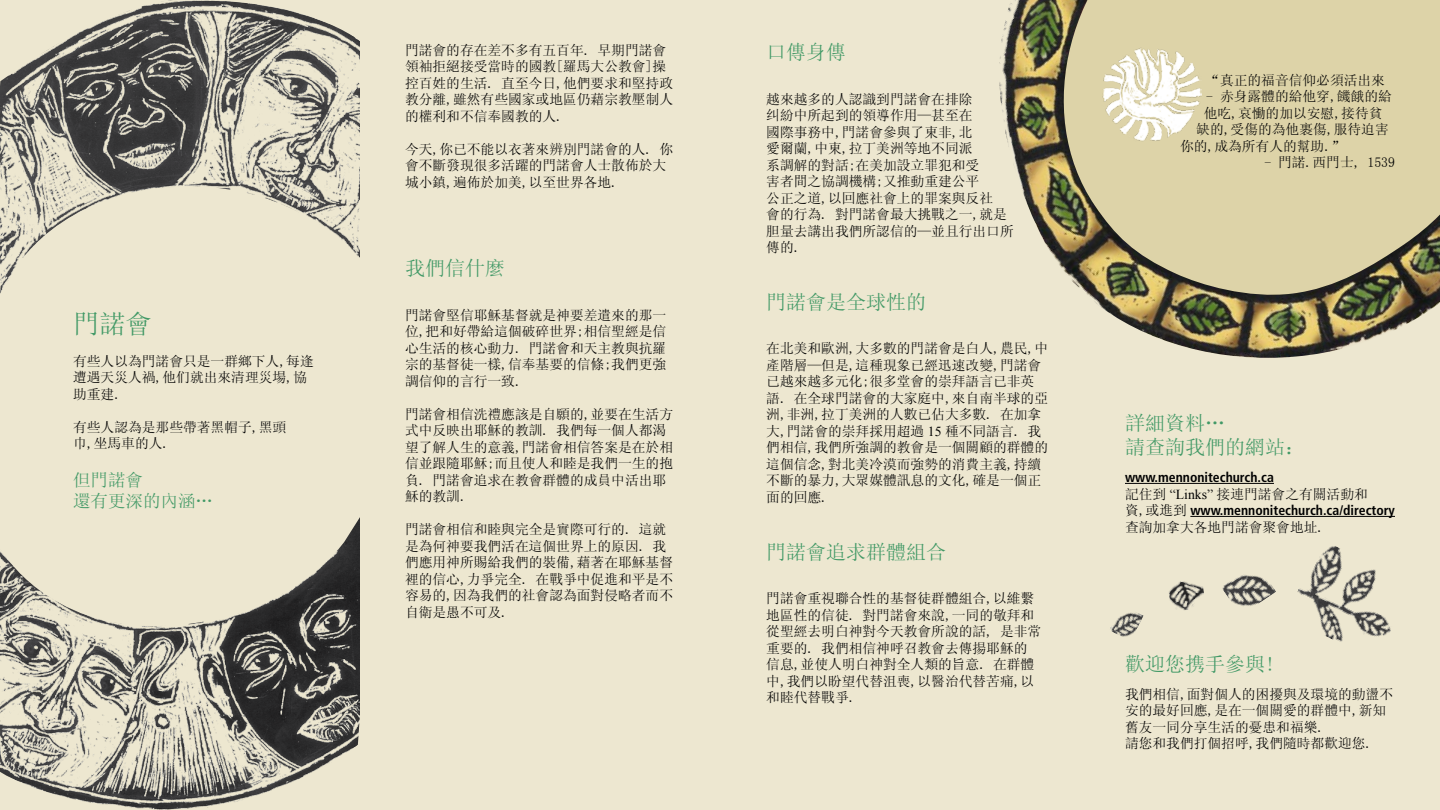
<style>
.page{position:relative;width:1440px;height:810px;background:#ede7d0}
.page>*{position:absolute;margin:0;border:0;box-sizing:border-box;transform-origin:0 0}
.t1{font:26.25px "Sim Sun";color:#419966}
.t2{font:20px/24px "Sim Sun";color:#419966}
.t3{font:17.5px/21px "Sim Sun";color:#419966}
.t4{font:13.75px/16.5px "Sim Sun";color:#000}
.t5{font:700 condensed 13.75px "Frutiger";color:#000}
.s1{font-family:"Times New Roman"}
.s2{font-family:"Sim Sun";font-weight:400;font-stretch:normal}
</style>
<div class="page">
<img style="left:999px;top:0;width:441px;height:358px">
<img style="left:0;top:0;width:360px;height:294px">
<img style="left:0;top:517px;width:360px;height:293px">
<hr style="left:1125px;top:483px;width:149px;height:1px;background:#000">
<hr style="left:1190px;top:516px;width:205px;height:1px;background:#000">
<img style="left:1100px;top:45px;width:101px;height:99px">
<img style="left:1297px;top:546px;width:94px;height:96px">
<img style="left:1169px;top:581px;width:35px;height:29px">
<img style="left:1110px;top:612px;width:34px;height:25px">
<img style="left:1222px;top:575px;width:54px;height:31px">
<h1 class="t1" style="left:73px;top:310px;width:80px">門諾會</h1>
<p class="t4" style="left:73px;top:353px;width:242px">有些人以為門諾會只是一群鄉下人,每逢遭遇天災人禍,他们就出來清理災場,協助重建.</p>
<p class="t4" style="left:73px;top:419px;width:215px">有些人認為是那些帶著黑帽子,黑頭巾,坐馬車的人.</p>
<p class="t3" style="left:73px;top:469px;width:141px">但門諾會<br>還有更深的內涵…</p>
<p class="t4" style="left:405px;top:42px;width:270px">門諾會的存在差不多有五百年. 早期門諾會領袖拒絕接受當時的國教[羅馬大公教會]操控百姓的生活. 直至今日,他們要求和堅持政教分離,雖然有些國家或地區仍藉宗教壓制人的權利和不信奉國教的人.</p>
<p class="t4" style="left:405px;top:141px;width:270px">今天,你已不能以衣著來辨別門諾會的人. 你會不斷發現很多活躍的門諾會人士散佈於大城小鎮,遍佈於加美,以至世界各地.</p>
<h2 class="t2" style="left:405px;top:256px;width:101px">我們信什麼</h2>
<p class="t4" style="left:405px;top:306px;width:263px;text-align:justify">門諾會堅信耶穌基督就是神要差遣來的那一位,把和好帶給這個破碎世界;相信聖經是信心生活的核心動力. 門諾會和天主教與抗羅宗的基督徒一樣,信奉基要的信條;我們更強調信仰的言行一致.</p>
<p class="t4" style="left:405px;top:405px;width:270px">門諾會相信洗禮應該是自願的,並要在生活方式中反映出耶穌的教訓. 我們每一個人都渴望了解人生的意義,門諾會相信答案是在於相信並跟隨耶穌;而且使人和睦是我們一生的抱負. 門諾會追求在教會群體的成員中活出耶穌的教訓.</p>
<p class="t4" style="left:405px;top:521px;width:270px">門諾會相信和睦與完全是實際可行的. 這就是為何神要我們活在這個世界上的原因. 我們應用神所賜給我們的裝備,藉著在耶穌基督裡的信心,力爭完全. 在戰爭中促進和平是不容易的,因為我們的社會認為面對侵略者而不自衛是愚不可及.</p>
<h2 class="t2" style="left:766px;top:40px;width:81px">口傳身傳</h2>
<p class="t4" style="left:766px;top:90px;width:249px">越來越多的人認識到門諾會在排除<br>纠紛中所起到的領導作用—甚至在<br>國際事務中,門諾會參與了東非,北<br>愛爾蘭,中東,拉丁美洲等地不同派<br>系調解的對話;在美加設立罪犯和受<br>害者間之協調機構;又推動重建公平<br>公正之道,以回應社會上的罪案與反社<br>會的行為. 對門諾會最大挑戰之一,就是胆量去講出我們所認信的—並且行出口所傳的.</p>
<h2 class="t2" style="left:766px;top:290px;width:161px">門諾會是全球性的</h2>
<p class="t4" style="left:766px;top:340px;width:283px">在北美和歐洲,大多數的門諾會是白人,農民,中產階層—但是,這種現象已經迅速改變,門諾會已越來越多元化;很多堂會的崇拜語言已非英語. 在全球門諾會的大家庭中,來自南半球的亞洲,非洲,拉丁美洲的人數已佔大多數. 在加拿大,門諾會的崇拜採用超過 <span class="s1">15</span> 種不同語言. 我們相信,我們所強調的教會是一個關顧的群體的這個信念,對北美冷漠而強勢的消費主義,持續不斷的暴力,大眾媒體訊息的文化,確是一個正面的回應.</p>
<h2 class="t2" style="left:766px;top:540px;width:181px">門諾會追求群體組合</h2>
<p class="t4" style="left:766px;top:590px;width:276px">門諾會重視聯合性的基督徒群體組合,以維繫地區性的信徒. 對門諾會來說,一同的敬拜和從聖經去明白神對今天教會所說的話, 是非常重要的. 我們相信神呼召教會去傳揚耶穌的信息,並使人明白神對全人類的旨意. 在群體中,我們以盼望代替沮喪,以醫治代替苦痛,以和睦代替戰爭.</p>
<p class="t4" style="left:1206px;top:72px;width:180px">“真正的福音信仰必須活出來</p>
<p class="t4" style="left:1206px;top:88px;width:187px">- 赤身露體的給他穿,饑餓的給</p>
<p class="t4" style="left:1204px;top:105px;width:180px">他吃,哀慟的加以安慰,接待貧</p>
<p class="t4" style="left:1196px;top:121px;width:194px">缺的,受傷的為他裹傷,服待迫害</p>
<p class="t4" style="left:1180px;top:138px;width:166px">你的,成為所有人的幫助.”</p>
<p class="t4" style="left:1264px;top:154px;width:132px">- 門諾.西門士, 1539</p>
<h2 class="t2" style="left:1125px;top:411px;width:181px">詳細資料…<br>請查詢我們的網站：</h2>
<p class="t5" style="left:1125px;top:469px;width:150px">www.mennonitechurch.ca</p>
<p class="t4" style="left:1125px;top:485px;width:244px">記住到 <span class="s1">“Links”</span> 接連門諾會之有關活動和</p>
<p class="t5" style="left:1125px;top:502px;width:272px"><span class="s2">資,或進到</span> www.mennonitechurch.ca/directory</p>
<p class="t4" style="left:1125px;top:518px;width:201px">查詢加拿大各地門諾會聚會地址.</p>
<h2 class="t2" style="left:1125px;top:652px;width:151px">歡迎您携手參與!</h2>
<p class="t4" style="left:1125px;top:686px;width:270px">我們相信,面對個人的困擾與及環境的動盪不安的最好回應,是在一個關愛的群體中,新知舊友一同分享生活的憂患和福樂.<br>請您和我們打個招呼,我們隨時都歡迎您.</p>
</div>
